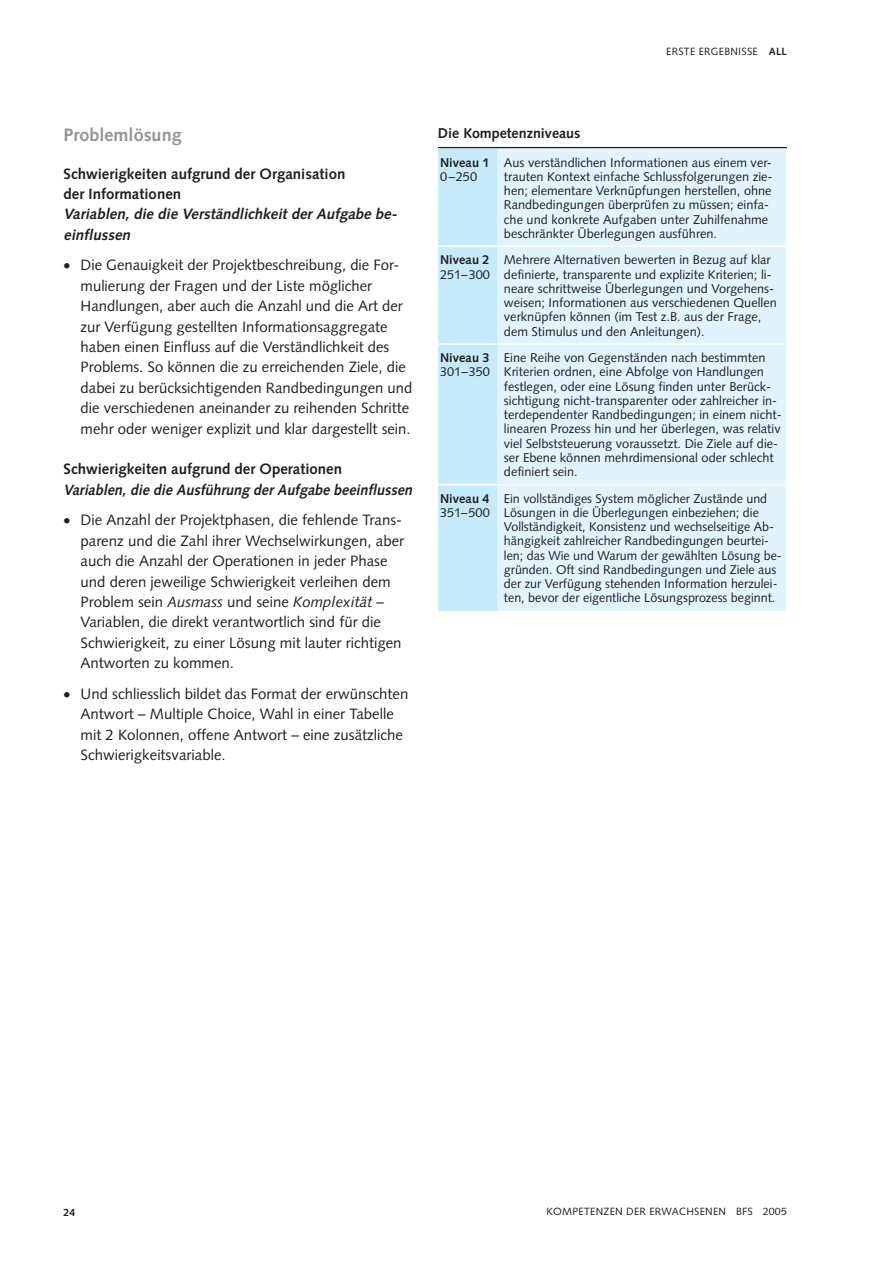
<style>
.page{position:relative;width:893px;height:1263px;background:#fff}
.page>*{position:absolute;margin:0;border:0;box-sizing:border-box;transform-origin:0 0}
.t1{font:700 18px "Syntax";color:#939598}
.t2{font:15px/20.4px "Syntax";color:#231f20}
.t3{font:700 15px/20.4px "Syntax";color:#231f20}
.t4{font:italic 700 15px/20.4px "Syntax";color:#231f20}
.t5{font:italic 700 15px "Syntax";color:#231f20;scale:.95 1}
.t6{font:700 14.25px "Syntax";color:#231f20}
.t7{font:12.75px/14.2px "Syntax";color:#231f20}
.t8{font:700 12.75px "Syntax";color:#231f20}
.t9{font:10.5px "Syntax";letter-spacing:.025em;color:#231f20}
.t10{font:700 10.5px "Syntax";color:#231f20}
.s1{font-weight:700}
.s2{font-style:italic}
</style>
<div class="page">
<hr style="left:438px;top:147px;width:348px;height:1px;background:#231f20">
<div style="left:438px;top:148px;width:59px;height:463px;background:#c7eafb"></div>
<div style="left:497px;top:148px;width:289px;height:463px;background:#e1f4fd"></div>
<hr style="left:438px;top:246px;width:348px;height:1px;background:#fff">
<hr style="left:438px;top:343px;width:348px;height:2px;background:#fff">
<hr style="left:438px;top:484px;width:348px;height:1px;background:#fff">
<p class="t9" style="left:666px;top:47px;width:122px">ERSTE ERGEBNISSE <span class="s1">ALL</span></p>
<h1 class="t1" style="left:64px;top:128px;width:120px">Problemlösung</h1>
<p class="t3" style="left:64px;top:165px;width:283px">Schwierigkeiten aufgrund der Organisation der Informationen</p>
<p class="t4" style="left:64px;top:205px;width:337px">Variablen, die die Verständlichkeit der Aufgabe be&shy;einflussen</p>
<p class="t2" style="left:81px;top:257px;width:333px">Die Genauigkeit der Projektbeschreibung, die For&shy;mulierung der Fragen und der Liste möglicher Handlungen, aber auch die Anzahl und die Art der zur Verfügung gestellten Informationsaggregate haben einen Einfluss auf die Verständlichkeit des Problems. So können die zu erreichenden Ziele, die dabei zu berücksichtigenden Randbedingungen und die verschiedenen aneinander zu reihenden Schritte mehr oder weniger explizit und klar dargestellt sein.</p>
<p class="t3" style="left:64px;top:460px;width:280px">Schwierigkeiten aufgrund der Operationen</p>
<p class="t5" style="left:64px;top:484px;width:371px">Variablen, die die Ausführung der Aufgabe beeinflussen</p>
<p class="t2" style="left:81px;top:512px;width:325px">Die Anzahl der Projektphasen, die fehlende Trans&shy;parenz und die Zahl ihrer Wechselwirkungen, aber auch die Anzahl der Operationen in jeder Phase und deren jeweilige Schwierigkeit verleihen dem Problem sein <span class="s2">Ausmass</span> und seine <span class="s2">Komplexität</span> – Variablen, die direkt verantwortlich sind für die Schwierigkeit, zu einer Lösung mit lauter richtigen Antworten zu kommen.</p>
<p class="t2" style="left:81px;top:685px;width:329px">Und schliesslich bildet das Format der erwünschten Antwort – Multiple Choice, Wahl in einer Tabelle mit 2 Kolonnen, offene Antwort – eine zusätzliche Schwierigkeitsvariable.</p>
<p class="t6" style="left:438px;top:128px;width:144px">Die Kompetenzniveaus</p>
<p class="t8" style="left:440px;top:157px;width:51px">Niveau 1</p>
<p class="t7" style="left:440px;top:171px;width:39px">0–250</p>
<p class="t7" style="left:504px;top:156px;width:270px">Aus verständlichen Informationen aus einem ver&shy;trauten Kontext einfache Schlussfolgerungen zie&shy;hen; elementare Verknüpfungen herstellen, ohne Randbedingungen überprüfen zu müssen; einfa&shy;che und konkrete Aufgaben unter Zuhilfenahme beschränkter Überlegungen ausführen.</p>
<p class="t8" style="left:440px;top:255px;width:51px">Niveau 2</p>
<p class="t7" style="left:440px;top:268px;width:51px">251–300</p>
<p class="t7" style="left:504px;top:254px;width:274px">Mehrere Alternativen bewerten in Bezug auf klar definierte, transparente und explizite Kriterien; li&shy;neare schrittweise Überlegungen und Vorgehens&shy;weisen; Informationen aus verschiedenen Quellen verknüpfen können (im Test z.B. aus der Frage, dem Stimulus und den Anleitungen).</p>
<p class="t8" style="left:440px;top:353px;width:51px">Niveau 3</p>
<p class="t7" style="left:440px;top:366px;width:51px">301–350</p>
<p class="t7" style="left:504px;top:352px;width:279px">Eine Reihe von Gegenständen nach bestimmten Kriterien ordnen, eine Abfolge von Handlungen festlegen, oder eine Lösung finden unter Berück&shy;sichtigung nicht-transparenter oder zahlreicher in&shy;terdependenter Randbedingungen; in einem nicht&shy;linearen Prozess hin und her überlegen, was relativ viel Selbststeuerung voraussetzt. Die Ziele auf die&shy;ser Ebene können mehrdimensional oder schlecht definiert sein.</p>
<p class="t8" style="left:440px;top:493px;width:51px">Niveau 4</p>
<p class="t7" style="left:440px;top:507px;width:51px">351–500</p>
<p class="t7" style="left:504px;top:492px;width:279px">Ein vollständiges System möglicher Zustände und Lösungen in die Überlegungen einbeziehen; die Vollständigkeit, Konsistenz und wechselseitige Ab&shy;hängigkeit zahlreicher Randbedingungen beurtei&shy;len; das Wie und Warum der gewählten Lösung be&shy;gründen. Oft sind Randbedingungen und Ziele aus der zur Verfügung stehenden Information herzulei&shy;ten, bevor der eigentliche Lösungsprozess beginnt.</p>
<p class="t10" style="left:64px;top:1208px;width:13px">24</p>
<p class="t9" style="left:546px;top:1208px;width:242px">KOMPETENZEN DER ERWACHSENEN BFS 2005</p>
</div>
